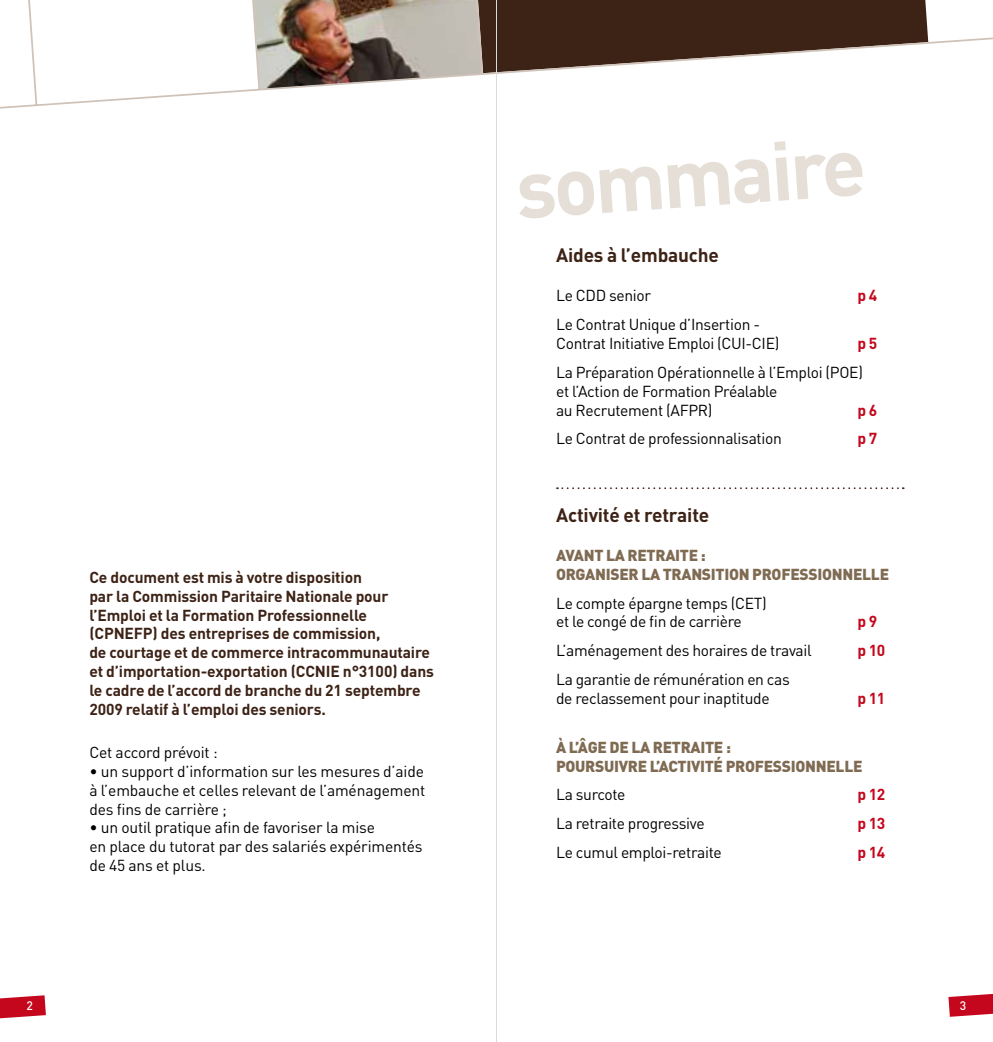
<style>
.page{position:relative;width:993px;height:1042px;background:#fff}
.page>*{position:absolute;margin:0;border:0;box-sizing:border-box;transform-origin:0 0}
.t1{font:700 82.25px "DIN";color:#e6dfd8}
.SousTitre___filet_su{font:700 19.25px "DIN";letter-spacing:-.01em;color:#3d2216}
.SousTitre{font:700 19.25px "DIN";letter-spacing:-.01em;color:#3d2216}
.Titre{font:15.75px/18.9px "DIN";letter-spacing:-.02em;color:#000}
.Texte_couleur_Bold{font:700 15.75px/18.9px "DIN";letter-spacing:-.01em;color:#3d2216}
.Texte_noir{font:15.75px/18.9px "DIN";letter-spacing:-.01em;color:#000;text-align:justify}
.SurTitre{font:900 15.75px/18.9px "DIN";letter-spacing:-.02em;color:#7f6a52}
.Titre-2{font:700 15.75px "DIN";letter-spacing:-.02em;color:#c4071c}
.t2{font:500 12.25px "DIN";color:#fff}
</style>
<div class="page">
<svg style="left:0;top:0;width:992px;height:109px"></svg>
<svg style="left:0;top:995px;width:46px;height:23px"></svg>
<svg style="left:948px;top:994px;width:44px;height:23px"></svg>
<svg style="left:556px;top:487px;width:347px;height:2px"></svg>
<hr style="left:496px;top:0;width:1px;height:1042px;background:#d5dcdf">
<p class="t1" style="left:512px;top:136px;width:352px;rotate:-4deg">sommaire</p>
<p class="SousTitre" style="left:556px;top:243px;width:164px">Aides à l’embauche</p>
<p class="Titre" style="left:556px;top:286px;width:96px">Le CDD senior</p>
<p class="Titre-2" style="left:857px;top:285px;width:21px">p 4</p>
<p class="Titre" style="left:556px;top:315px;width:225px">Le Contrat Unique d’Insertion -<br>Contrat Initiative Emploi (CUI-CIE)</p>
<p class="Titre-2" style="left:857px;top:333px;width:21px">p 5</p>
<p class="Titre" style="left:556px;top:362px;width:308px">La Préparation Opérationnelle à l’Emploi (POE) et l’Action de Formation Préalable<br>au Recrutement (AFPR)</p>
<p class="Titre-2" style="left:857px;top:399px;width:21px">p 6</p>
<p class="Texte_couleur_Bold" style="left:89px;top:567px;width:346px">Ce document est mis à votre disposition<br>par la Commission Paritaire Nationale pour l’Emploi et la Formation Professionnelle (CPNEFP) des entreprises de commission,<br>de courtage et de commerce intracommunautaire et d’importation-exportation (CCNIE n°3100) dans le cadre de l’accord de branche du 21 septembre 2009 relatif à l’emploi des seniors.</p>
<p class="Texte_noir" style="left:89px;top:742px;width:130px">Cet accord prévoit :</p>
<p class="Texte_noir" style="left:89px;top:761px;width:337px">• un support d’information sur les mesures d’aide à l’embauche et celles relevant de l’aménagement des fins de carrière ;</p>
<p class="Texte_noir" style="left:89px;top:818px;width:334px;text-align:left">• un outil pratique afin de favoriser la mise<br>en place du tutorat par des salariés expérimentés de 45 ans et plus.</p>
<p class="Titre" style="left:556px;top:429px;width:227px">Le Contrat de professionnalisation</p>
<p class="Titre-2" style="left:857px;top:428px;width:21px">p 7</p>
<p class="SousTitre___filet_su" style="left:556px;top:502px;width:155px">Activité et retraite</p>
<p class="SurTitre" style="left:556px;top:545px;width:151px">AVANT LA RETRAITE :</p>
<p class="SurTitre" style="left:556px;top:564px;width:334px">ORGANISER LA TRANSITION PROFESSIONNELLE</p>
<p class="Titre" style="left:556px;top:593px;width:212px">Le compte épargne temps (CET) et le congé de fin de carrière</p>
<p class="Titre-2" style="left:857px;top:611px;width:21px">p 9</p>
<p class="Titre" style="left:556px;top:641px;width:257px">L’aménagement des horaires de travail</p>
<p class="Titre-2" style="left:857px;top:640px;width:30px">p 10</p>
<p class="Titre" style="left:556px;top:670px;width:235px">La garantie de rémunération en cas de reclassement pour inaptitude</p>
<p class="Titre-2" style="left:857px;top:688px;width:30px">p 11</p>
<p class="SurTitre" style="left:556px;top:737px;width:308px">À L’ÂGE DE LA RETRAITE :<br>POURSUIVRE L’ACTIVITÉ PROFESSIONNELLE</p>
<p class="Titre" style="left:556px;top:785px;width:71px">La surcote</p>
<p class="Titre-2" style="left:857px;top:784px;width:30px">p 12</p>
<p class="Titre" style="left:556px;top:814px;width:150px">La retraite progressive</p>
<p class="Titre-2" style="left:857px;top:813px;width:30px">p 13</p>
<p class="Titre" style="left:556px;top:842px;width:167px">Le cumul emploi-retraite</p>
<p class="Titre-2" style="left:857px;top:842px;width:30px">p 14</p>
<p class="t2" style="left:27px;top:998px;width:8px">2</p>
<p class="t2" style="left:959px;top:998px;width:8px">3</p>
</div>
